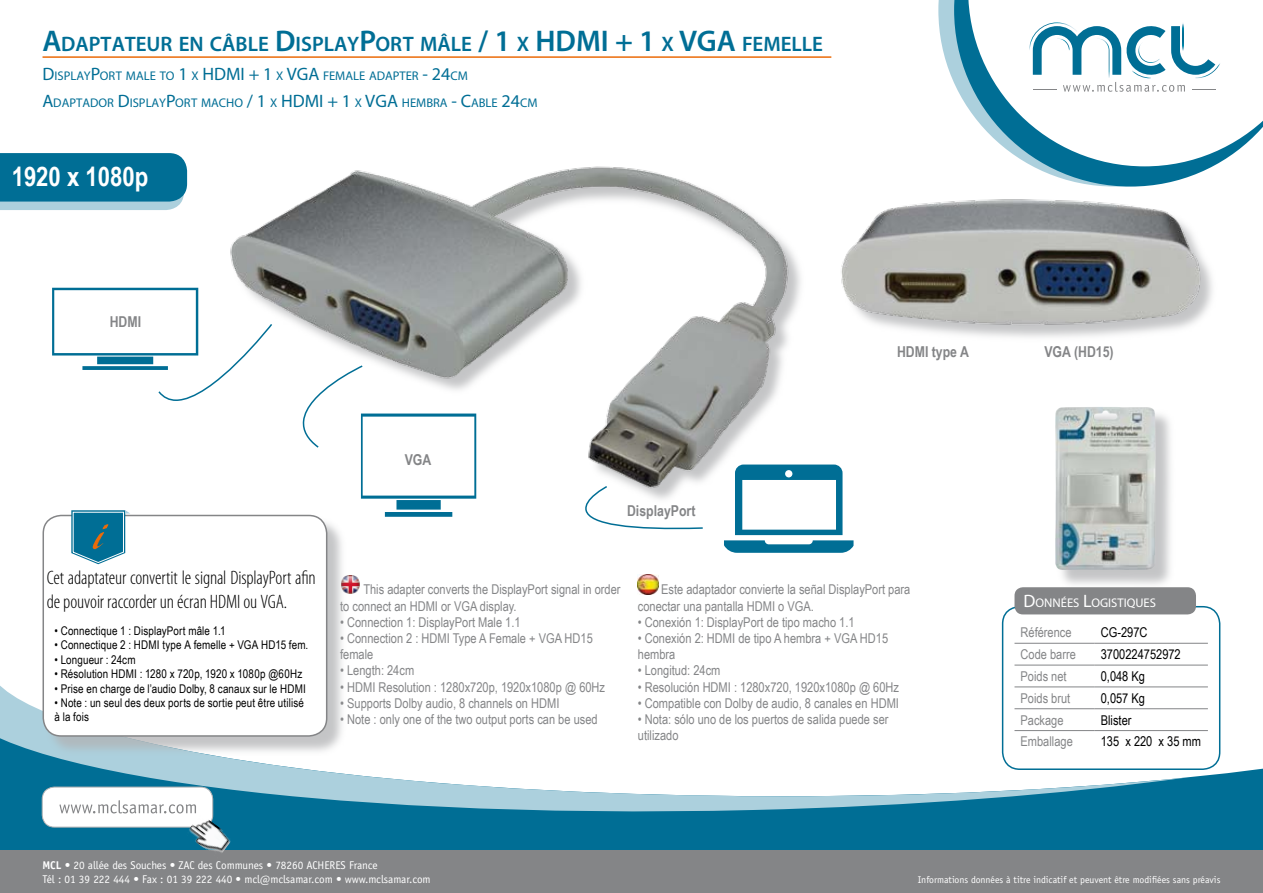
<style>
.page{position:relative;width:1263px;height:893px;background:#fff}
.page>*{position:absolute;margin:0;border:0;box-sizing:border-box;transform-origin:0 0}
.t1{font:700 27px "Arial Narrow";color:#fff}
.t2{font:600 21px "Myriad Pro";color:#006e95}
.t3{font:300 condensed 19.5px/23.4px "Myriad Pro";letter-spacing:-.01em;color:#000}
.t4{font:700 15px "Arial Narrow";color:#848587}
.t5{font:13.5px/16.2px "Arial Narrow";color:#848587}
.t6{font:13.5px "Arial Narrow";color:#000}
.t7{font:12.6px/26.5px "Myriad Pro";color:#006e95}
.t8{font:12.6px "Myriad Pro";color:#fff}
.t9{font:12px/14.4px "Arial Narrow";letter-spacing:.01em;color:#000}
.t10{font:11.25px/13.5px "Officina Sans Std";letter-spacing:-.005em;color:#fff}
.t11{font:9.75px "Officina Sans Std";color:#fff}
.s1{font-size:30px}
.s2{font-size:18px}
.s3{font-weight:700}
</style>
<div class="page">
<svg style="left:938px;top:0;width:16px;height:83px"></svg>
<svg style="left:954px;top:0;width:259px;height:183px"></svg>
<svg style="left:968px;top:0;width:295px;height:166px"></svg>
<svg style="left:0;top:715px;width:1263px;height:135px;background:#197c9f"></svg>
<svg style="left:0;top:652px;width:1188px;height:169px"></svg>
<div style="left:0;top:850px;width:1263px;height:43px;background:#848587"></div>
<div style="left:42px;top:787px;width:171px;height:40px;background:#fff;border-radius:12px"></div>
<div style="left:42px;top:787px;width:171px;height:40px;border:1px solid #b1b2b4;border-radius:12px"></div>
<img style="left:185px;top:813px;width:49px;height:40px">
<svg style="left:1029px;top:22px;width:191px;height:70px"></svg>
<hr style="left:43px;top:56px;width:788px;height:2px;background:#eb6b09">
<img style="left:346px;top:575px;width:14px;height:19px">
<div style="left:1002px;top:606px;width:218px;height:164px;border:2px solid #006e95;border-radius:17px"></div>
<div style="left:1014px;top:587px;width:182px;height:27px;background:#848587;border-radius:9px"></div>
<hr style="left:1014px;top:643px;width:81px;height:1px;background:#848587">
<hr style="left:1095px;top:643px;width:113px;height:1px;background:#848587">
<hr style="left:1014px;top:665px;width:81px;height:1px;background:#848587">
<hr style="left:1095px;top:665px;width:113px;height:1px;background:#848587">
<hr style="left:1014px;top:686px;width:81px;height:1px;background:#848587">
<hr style="left:1095px;top:686px;width:113px;height:1px;background:#848587">
<hr style="left:1014px;top:708px;width:81px;height:1px;background:#848587">
<hr style="left:1095px;top:708px;width:113px;height:1px;background:#848587">
<hr style="left:1014px;top:730px;width:81px;height:1px;background:#848587">
<hr style="left:1095px;top:730px;width:113px;height:1px;background:#848587">
<div style="left:44px;top:516px;width:302px;height:240px;background:#b1b2b4;opacity:.75"></div>
<div style="left:43px;top:515px;width:284px;height:221px;background:#fff;border-radius:18px"></div>
<div style="left:43px;top:515px;width:284px;height:222px;border:2px solid #848587;border-radius:18px"></div>
<svg style="left:71px;top:510px;width:59px;height:54px"></svg>
<svg style="left:59px;top:800px;width:137px;height:13px"></svg>
<img style="left:638px;top:574px;width:20px;height:20px">
<img style="left:196px;top:166px;width:626px;height:328px">
<img style="left:806px;top:183px;width:407px;height:186px">
<svg style="left:724px;top:465px;width:129px;height:88px"></svg>
<svg style="left:583px;top:485px;width:121px;height:45px"></svg>
<svg style="left:302px;top:364px;width:174px;height:153px"></svg>
<svg style="left:52px;top:288px;width:222px;height:114px"></svg>
<svg style="left:0;top:153px;width:187px;height:57px;background:#1d7ea1"></svg>
<div style="left:1056px;top:407px;width:120px;height:183px;background:#b1b2b4;opacity:.75"></div>
<img style="left:1055px;top:465px;width:101px;height:105px">
<h2 class="t2" style="left:43px;top:31px;width:531px"><span class="s1">A</span>DAPTATEUR EN CÂBLE <span class="s1">D</span> ISPLAY<span class="s1">P</span>ORT MÂLE <span class="s1">/ 1</span> X <span class="s1">HDMI</span></h2>
<h2 class="t2" style="left:615px;top:31px;width:210px"><span class="s1">+ 1</span> X <span class="s1">VGA</span> FEMELLE</h2>
<p class="t7" style="left:43px;top:63px;width:496px"><span class="s2">D</span>ISPLAY<span class="s2">P</span>ORT MALE TO <span class="s2">1</span> X <span class="s2">HDMI + 1</span> X <span class="s2">VGA</span> FEMALE ADAPTER <span class="s2">- 24</span>CM<br><span class="s2">A</span>DAPTADOR <span class="s2">D</span>ISPLAY<span class="s2">P</span>ORT MACHO <span class="s2">/ 1</span> X <span class="s2">HDMI + 1</span> X <span class="s2">VGA</span> HEMBRA <span class="s2">- C</span>ABLE <span class="s2">24</span>CM</p>
<h1 class="t1" style="left:12px;top:156px;width:138px">1920 x 1080p</h1>
<p class="t4" style="left:110px;top:310px;width:33px">HDMI</p>
<p class="t4" style="left:897px;top:340px;width:73px">HDMI type A</p>
<p class="t4" style="left:1044px;top:340px;width:71px">VGA (HD15)</p>
<h3 class="t3" style="left:47px;top:566px;width:270px">Cet adaptateur convertit le signal DisplayPort afin de pouvoir raccorder un écran HDMI ou VGA.</h3>
<p class="t9" style="left:55px;top:623px;width:172px">• Connectique 1 : DisplayPort mâle 1.1</p>
<p class="t9" style="left:55px;top:637px;width:255px">• Connectique 2 : HDMI type A femelle + VGA HD15 fem.</p>
<p class="t9" style="left:55px;top:652px;width:83px">• Longueur : 24cm</p>
<p class="t9" style="left:55px;top:666px;width:249px">• Résolution HDMI : 1280 x 720p, 1920 x 1080p @60Hz</p>
<p class="t9" style="left:55px;top:681px;width:253px">• Prise en charge de l’audio Dolby, 8 canaux sur le HDMI</p>
<p class="t9" style="left:55px;top:695px;width:251px">• Note : un seul des deux ports de sortie peut être utilisé à la fois</p>
<p class="t4" style="left:405px;top:448px;width:28px">VGA</p>
<p class="t4" style="left:627px;top:500px;width:70px">DisplayPort</p>
<p class="t5" style="left:340px;top:581px;width:282px;text-indent:23px">This adapter converts the DisplayPort signal in order to connect an HDMI or VGA display.</p>
<p class="t5" style="left:340px;top:613px;width:182px">• Connection 1: DisplayPort Male 1.1</p>
<p class="t5" style="left:340px;top:630px;width:254px">• Connection 2 : HDMI Type A Female + VGA HD15 female</p>
<p class="t5" style="left:340px;top:662px;width:76px">• Length: 24cm</p>
<p class="t5" style="left:340px;top:678px;width:266px">• HDMI Resolution : 1280x720p, 1920x1080p @ 60Hz</p>
<p class="t5" style="left:340px;top:694px;width:221px">• Supports Dolby audio, 8 channels on HDMI</p>
<p class="t5" style="left:340px;top:711px;width:259px">• Note : only one of the two output ports can be used</p>
<p class="t5" style="left:638px;top:581px;width:274px;text-indent:23px">Este adaptador convierte la señal DisplayPort para conectar una pantalla HDMI o VGA.</p>
<p class="t5" style="left:638px;top:613px;width:218px">• Conexión 1: DisplayPort de tipo macho 1.1</p>
<p class="t5" style="left:638px;top:630px;width:252px">• Conexión 2: HDMI de tipo A hembra + VGA HD15 hembra</p>
<p class="t5" style="left:638px;top:662px;width:84px">• Longitud: 24cm</p>
<p class="t5" style="left:638px;top:678px;width:263px">• Resolución HDMI : 1280x720, 1920x1080p @ 60Hz</p>
<p class="t5" style="left:638px;top:694px;width:263px">• Compatible con Dolby de audio, 8 canales en HDMI</p>
<p class="t5" style="left:638px;top:711px;width:252px">• Nota: sólo uno de los puertos de salida puede ser utilizado</p>
<p class="t8" style="left:1023px;top:595px;width:134px"><span class="s2">D</span>ONNÉES <span class="s2">L</span>OGISTIQUES</p>
<p class="t5" style="left:1020px;top:624px;width:53px">Référence</p>
<p class="t6" style="left:1101px;top:623px;width:48px">CG-297C</p>
<p class="t5" style="left:1020px;top:646px;width:57px">Code barre</p>
<p class="t6" style="left:1101px;top:644px;width:82px">3700224752972</p>
<p class="t5" style="left:1020px;top:668px;width:48px">Poids net</p>
<p class="t6" style="left:1101px;top:666px;width:46px">0,048 Kg</p>
<p class="t5" style="left:1020px;top:689px;width:51px">Poids brut</p>
<p class="t6" style="left:1101px;top:688px;width:46px">0,057 Kg</p>
<p class="t5" style="left:1020px;top:711px;width:45px">Package</p>
<p class="t6" style="left:1101px;top:710px;width:32px">Blister</p>
<p class="t5" style="left:1020px;top:733px;width:54px">Emballage</p>
<p class="t6" style="left:1101px;top:732px;width:102px">135 x 220 x 35 mm</p>
<p class="t10" style="left:42px;top:858px;width:390px"><span class="s3">MCL •</span> 20 allée des Souches • ZAC des Communes • 78260 ACHERES France<br>Tél : 01 39 222 444 • Fax : 01 39 222 440 • mcl@mclsamar.com • www.mclsamar.com</p>
<p class="t11" style="left:918px;top:874px;width:304px">Informations données à titre indicatif et peuvent être modifiées sans préavis</p>
</div>
